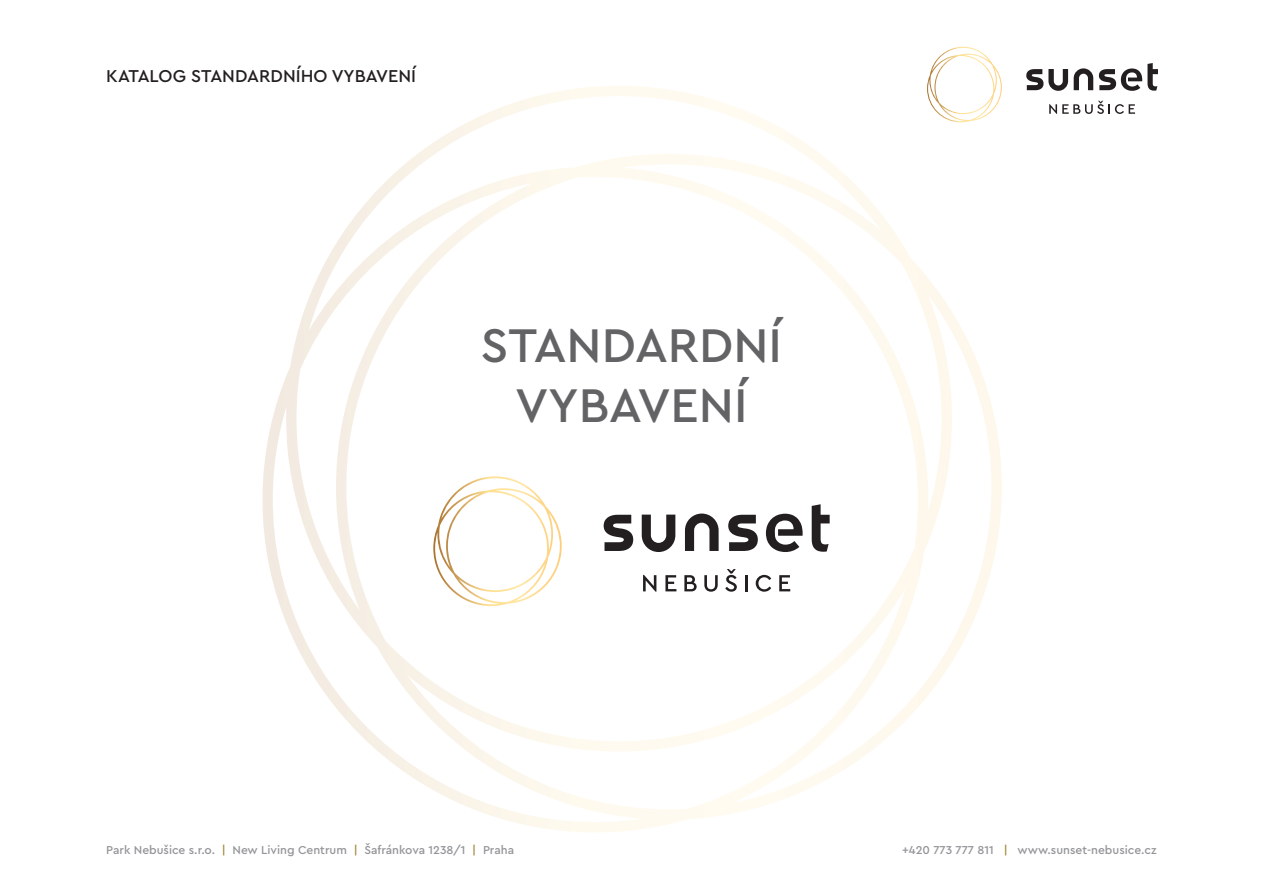
<style>
.page{position:relative;width:1263px;height:893px;background:#fff}
.page>*{position:absolute;margin:0;border:0;box-sizing:border-box;transform-origin:0 0}
.t1{font:500 49.5px/59.4px "Cera Pro";color:#636366;text-align:center}
.t2{font:500 18px "Cera Pro";color:#231f20}
.t3{font:500 12px "Cera Pro";color:#939598}
.s1{color:#9b7d26}
</style>
<div class="page">
<svg style="left:927px;top:47px;width:75px;height:39px"></svg>
<svg style="left:1074px;top:68px;width:19px;height:22px"></svg>
<svg style="left:1026px;top:69px;width:42px;height:22px"></svg>
<svg style="left:1099px;top:63px;width:59px;height:28px"></svg>
<svg style="left:1049px;top:101px;width:86px;height:13px"></svg>
<svg style="left:262px;top:86px;width:740px;height:746px"></svg>
<svg style="left:433px;top:476px;width:129px;height:130px"></svg>
<svg style="left:642px;top:515px;width:33px;height:37px"></svg>
<svg style="left:685px;top:514px;width:34px;height:37px"></svg>
<svg style="left:812px;top:504px;width:18px;height:48px"></svg>
<svg style="left:766px;top:514px;width:37px;height:38px"></svg>
<svg style="left:604px;top:515px;width:29px;height:36px"></svg>
<svg style="left:728px;top:515px;width:30px;height:36px"></svg>
<svg style="left:643px;top:575px;width:13px;height:17px"></svg>
<svg style="left:665px;top:575px;width:11px;height:16px"></svg>
<svg style="left:684px;top:575px;width:13px;height:16px"></svg>
<svg style="left:704px;top:575px;width:14px;height:17px"></svg>
<svg style="left:725px;top:569px;width:12px;height:23px"></svg>
<hr style="left:745px;top:575px;width:3px;height:16px;background:#231f20">
<svg style="left:756px;top:575px;width:15px;height:17px"></svg>
<svg style="left:779px;top:575px;width:11px;height:16px"></svg>
<h2 class="t2" style="left:106px;top:64px;width:311px">KATALOG STANDARDNÍHO VYBAVENÍ</h2>
<p class="t1" style="left:481px;top:314px;width:303px">STANDARDNÍ<br>VYBAVENÍ</p>
<p class="t3" style="left:106px;top:842px;width:409px">Park Nebušice s.r.o. <span class="s1">|</span> New Living Centrum <span class="s1">|</span> Šafránkova 1238/1 <span class="s1">|</span> Praha</p>
<p class="t3" style="left:902px;top:842px;width:256px">+420 773 777 811 <span class="s1">|</span> www.sunset-nebusice.cz</p>
</div>
